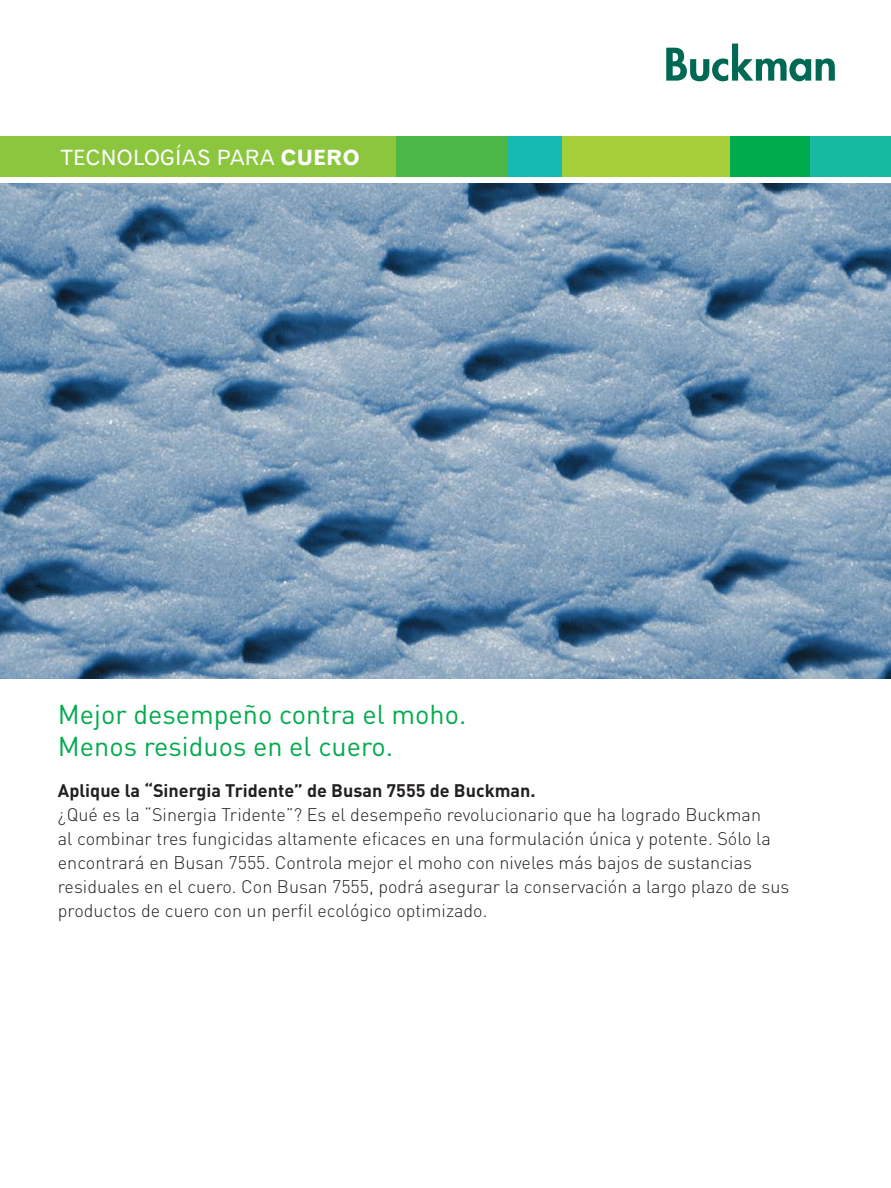
<style>
.page{position:relative;width:891px;height:1188px;background:#fff}
.page>*{position:absolute;margin:0;border:0;box-sizing:border-box;transform-origin:0 0}
.t1{font:27px/32.4px "DIN";color:#00ab4d}
.t2{font:21px "Gothic 720 BT Roman B";letter-spacing:.02em;color:#fff}
.t3{font:300 18px/24px "DIN";color:#231f20}
.t4{font:700 18px "DIN";color:#231f20}
.s1{font-family:"Gothic 720 BT Bold B"}
</style>
<div class="page">
<img style="left:0;top:184px;width:891px;height:494px">
<div style="left:0;top:136px;width:396px;height:40px;background:#8bc63e"></div>
<div style="left:396px;top:136px;width:112px;height:40px;background:#4cb848"></div>
<div style="left:508px;top:136px;width:54px;height:40px;background:#15bbb3"></div>
<div style="left:810px;top:136px;width:81px;height:40px;background:#17baa1"></div>
<div style="left:562px;top:136px;width:168px;height:40px;background:#a6ce39"></div>
<div style="left:731px;top:136px;width:79px;height:40px;background:#00ab4d"></div>
<svg style="left:666px;top:44px;width:169px;height:37px"></svg>
<p class="t2" style="left:61px;top:145px;width:300px">TECNOLOGÍAS PARA <span class="s1">CUERO</span></p>
<p class="t2" style="left:58px;top:145px;width:274px"><span class="s1">L ATHER</span> TECHNOLOGIES</p>
<h1 class="t1" style="left:58px;top:697px;width:410px">Mejor desempeño contra el moho.<br>Menos residuos en el cuero.</h1>
<p class="t4" style="left:58px;top:778px;width:479px">Aplique la “Sinergia Tridente” de Busan 7555 de Buckman.</p>
<p class="t3" style="left:58px;top:802px;width:733px">¿Qué es la “Sinergia Tridente”? Es el desempeño revolucionario que ha logrado Buckman<br>al combinar tres fungicidas altamente eficaces en una formulación única y potente. Sólo la encontrará en Busan 7555. Controla mejor el moho con niveles más bajos de sustancias residuales en el cuero. Con Busan 7555, podrá asegurar la conservación a largo plazo de sus productos de cuero con un perfil ecológico optimizado.</p>
</div>
